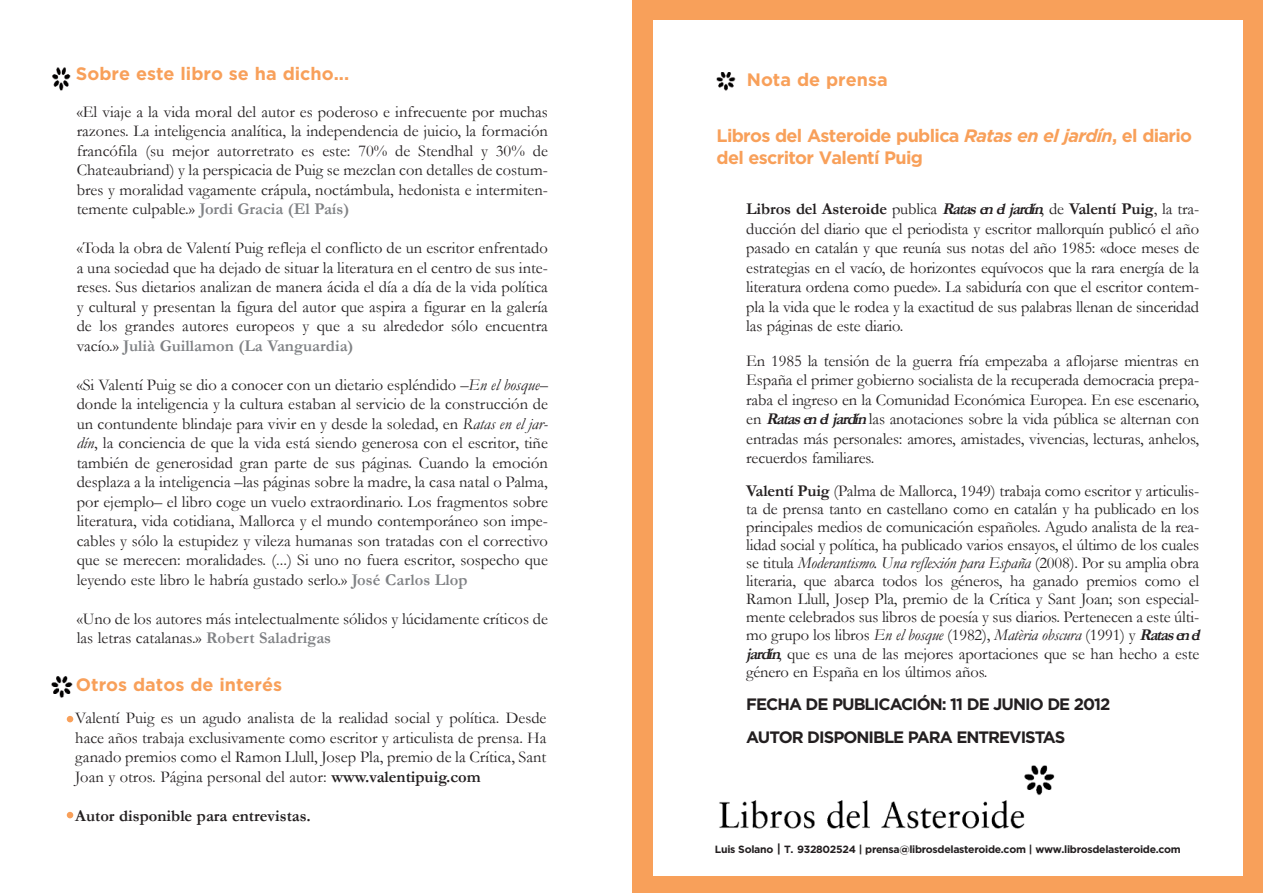
<style>
.page{position:relative;width:1263px;height:893px;background:#fff}
.page>*{position:absolute;margin:0;border:0;box-sizing:border-box;transform-origin:0 0}
.t1{font:700 18px/22.5px "Gotham";letter-spacing:-.035em;color:#f8a05a}
.t2{font:700 18px "Gotham";color:#f8a05a}
.t3{font:16.5px/19.5px "Garamond";letter-spacing:-.01em;color:#231f20;text-align:justify}
.t4{font:700 16.5px/33px "Gotham";letter-spacing:-.06em;color:#231f20}
.t5{font:700 16.5px "Garamond";color:#231f20}
.t6{font:700 10.5px "Gotham";letter-spacing:-.03em;color:#231f20}
.s1{font-weight:700;color:#808285}
.s2{font-style:italic}
.s3{font-weight:700}
.s4{font-weight:700;font-style:italic}
.s5{font-size:12px}
</style>
<div class="page">
<div style="left:632px;top:0;width:631px;height:893px;background:#f8a05a"></div>
<div style="left:653px;top:20px;width:589px;height:856px;background:#fff"></div>
<img style="left:52px;top:67px;width:19px;height:24px">
<img style="left:52px;top:676px;width:20px;height:22px">
<img style="left:716px;top:72px;width:20px;height:19px">
<img style="left:719px;top:766px;width:336px;height:62px">
<svg style="left:67px;top:812px;width:6px;height:6px"></svg>
<svg style="left:67px;top:716px;width:6px;height:6px"></svg>
<p class="t2" style="left:76px;top:63px;width:275px">Sobre este libro se ha dicho...</p>
<p class="t3" style="left:77px;top:102px;width:473px">«El viaje a la vida moral del autor es poderoso e infrecuente por muchas razones. La inteligencia analítica, la independencia de juicio, la formación francófila (su mejor autorretrato es este: 70% de Stendhal y 30% de Chateaubriand) y la perspicacia de Puig se mezclan con detalles de costum&shy;bres y moralidad vagamente crápula, noctámbula, hedonista e intermiten&shy;temente culpable.» <span class="s1">Jordi Gracia (El País)</span></p>
<p class="t3" style="left:77px;top:239px;width:473px">«Toda la obra de Valentí Puig refleja el conflicto de un escritor enfrentado a una sociedad que ha dejado de situar la literatura en el centro de sus inte&shy;reses. Sus dietarios analizan de manera ácida el día a día de la vida política y cultural y presentan la figura del autor que aspira a figurar en la galería de los grandes autores europeos y que a su alrededor sólo encuentra vacío.» <span class="s1">Julià Guillamon (La Vanguardia)</span></p>
<p class="t3" style="left:77px;top:375px;width:473px">«Si Valentí Puig se dio a conocer con un dietario espléndido –<span class="s2">En el bosque</span>– donde la inteligencia y la cultura estaban al servicio de la construcción de un contundente blindaje para vivir en y desde la soledad, en <span class="s2">Ratas en el jar&shy;dín</span>, la conciencia de que la vida está siendo generosa con el escritor, tiñe también de generosidad gran parte de sus páginas. Cuando la emoción desplaza a la inteligencia –las páginas sobre la madre, la casa natal o Palma, por ejemplo– el libro coge un vuelo extraordinario. Los fragmentos sobre literatura, vida cotidiana, Mallorca y el mundo contemporáneo son impe&shy;cables y sólo la estupidez y vileza humanas son tratadas con el correctivo que se merecen: moralidades. (...) Si uno no fuera escritor, sospecho que leyendo este libro le habría gustado serlo.» <span class="s1">José Carlos Llop</span></p>
<p class="t3" style="left:77px;top:609px;width:473px">«Uno de los autores más intelectualmente sólidos y lúcidamente críticos de las letras catalanas.» <span class="s1">Robert Saladrigas</span></p>
<p class="t2" style="left:76px;top:675px;width:208px">Otros datos de interés</p>
<p class="t3" style="left:75px;top:708px;width:473px">Valentí Puig es un agudo analista de la realidad social y política. Desde hace años trabaja exclusivamente como escritor y articulista de prensa. Ha ganado premios como el Ramon Llull, Josep Pla, premio de la Crítica, Sant Joan y otros. Página personal del autor: <span class="s3">www.valentipuig.com</span></p>
<p class="t5" style="left:75px;top:806px;width:237px">Autor disponible para entrevistas.</p>
<p class="t2" style="left:747px;top:69px;width:142px">Nota de prensa</p>
<p class="t1" style="left:716px;top:124px;width:477px">Libros del Asteroide publica <span class="s2">Ratas en el jardín</span>, el diario del escritor Valentí Puig</p>
<p class="t3" style="left:746px;top:200px;width:454px"><span class="s3">Libros del Asteroide</span> publica <span class="s4">Ratasenel jardín</span>, de <span class="s3">Valentí Puig</span>, la tra&shy;ducción del diario que el periodista y escritor mallorquín publicó el año pasado en catalán y que reunía sus notas del año 1985: «doce meses de estrategias en el vacío, de horizontes equívocos que la rara energía de la literatura ordena como puede». La sabiduría con que el escritor contem&shy;pla la vida que le rodea y la exactitud de sus palabras llenan de sinceridad las páginas de este diario.</p>
<p class="t3" style="left:746px;top:351px;width:454px">En 1985 la tensión de la guerra fría empezaba a aflojarse mientras en España el primer gobierno socialista de la recuperada democracia prepa&shy;raba el ingreso en la Comunidad Económica Europea. En ese escenario, en <span class="s4">Ratasenel jardín</span>las anotaciones sobre la vida pública se alternan con entradas más personales: amores, amistades, vivencias, lecturas, anhelos, recuerdos familiares.</p>
<p class="t3" style="left:746px;top:483px;width:457px;line-height:18px;text-align:left"><span class="s3">Valentí Puig</span> (Palma de Mallorca, 1949) trabaja como escritor y articulis&shy;ta de prensa tanto en castellano como en catalán y ha publicado en los principales medios de comunicación españoles. Agudo analista de la rea&shy;lidad social y política, ha publicado varios ensayos, el último de los cuales se titula <span class="s2">Moderantismo. Una reflexión para España</span> (2008). Por su amplia obra literaria, que abarca todos los géneros, ha ganado premios como el Ramon Llull, Josep Pla, premio de la Crítica y Sant Joan; son especial&shy;mente celebrados sus libros de poesía y sus diarios. Pertenecen a este últi&shy;mo grupo los libros <span class="s2">En el bosque</span> (1982), <span class="s2">Matèria obscura</span> (1991) y <span class="s4">Ratasenel jardín</span>, que es una de las mejores aportaciones que se han hecho a este género en España en los últimos años.</p>
<p class="t4" style="left:746px;top:687px;width:366px">FECHA DE PUBLICACIÓN: 11 DE JUNIO DE 2012<br>AUTOR DISPONIBLE PARA ENTREVISTAS</p>
<p class="t6" style="left:715px;top:844px;width:467px">Luis Solano <span class="s5">|</span> T. 932802524 | prensa@librosdelasteroide.com | www.librosdelasteroide.com</p>
</div>
